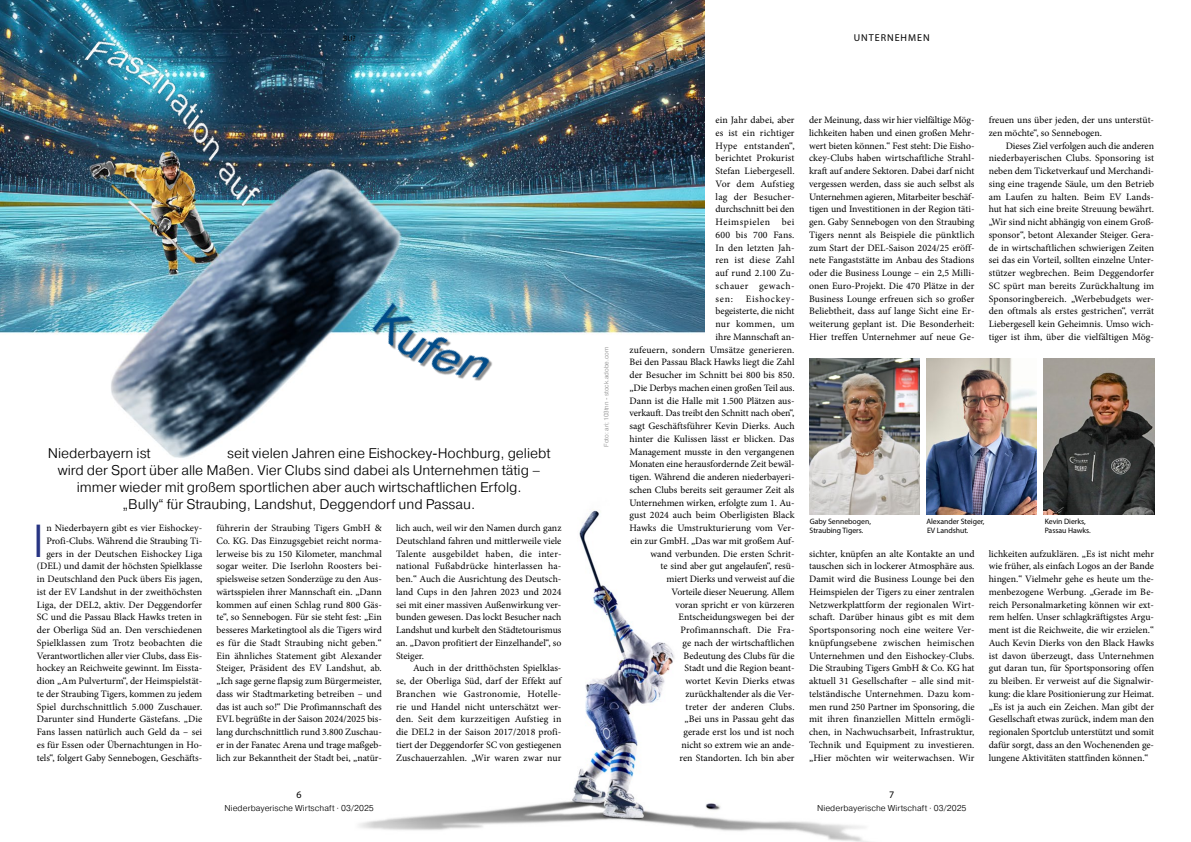
<style>
.page{position:relative;width:1191px;height:842px;background:#fff}
.page>*{position:absolute;margin:0;border:0;box-sizing:border-box;transform-origin:0 0}
.t1{font:300 46.2px "Pragmatica";color:#283583}
.t2{font:300 14px "Pragmatica";letter-spacing:-.005em;color:#000}
.t3{font:10px "Myriad Pro";letter-spacing:.1em;color:#000}
.t4{font:9.8px/12.8px "Minion Pro";color:#000;text-align:justify}
.t5{font:300 8.5px "Pragmatica";letter-spacing:.005em;color:#000}
.t6{font:7.8px/9.5px "Myriad Pro";letter-spacing:-.005em;color:#000}
.t7{font:300 6.2px "Pragmatica";letter-spacing:-.005em;color:#878787}
.s1{font-size:5px}
.s2{font-weight:400;font-size:7.2px}
</style>
<div class="page">
<img style="left:0;top:0;width:704px;height:458px">
<img style="left:374px;top:487px;width:546px;height:355px">
<img style="left:47px;top:13px;width:247px;height:220px">
<div style="left:338px;top:233px;width:154px;height:148px;background:#000;opacity:.45"></div>
<img style="left:345px;top:242px;width:192px;height:191px">
<img style="left:1043px;top:358px;width:111px;height:157px">
<svg style="left:359px;top:821px;width:15px;height:8px"></svg>
<img style="left:809px;top:358px;width:110px;height:157px">
<img style="left:926px;top:358px;width:110px;height:157px">
<p class="t6" style="left:343px;top:33px;width:14px">BU?</p>
<p class="t3" style="left:854px;top:31px;width:77px">UNTERNEHMEN</p>
<h2 class="t2" style="left:48px;top:444px;width:104px">Niederbayern ist</h2>
<h2 class="t2" style="left:227px;top:444px;width:325px">seit vielen Jahren eine Eishockey-Hochburg, geliebt</h2>
<h2 class="t2" style="left:58px;top:461px;width:484px">wird der Sport über alle Maßen. Vier Clubs sind dabei als Unternehmen tätig –</h2>
<h2 class="t2" style="left:77px;top:478px;width:446px">immer wieder mit großem sportlichen aber auch wirtschaftlichen Erfolg.</h2>
<h2 class="t2" style="left:123px;top:495px;width:354px">„Bully“ für Straubing, Landshut, Deggendorf und Passau.</h2>
<p class="t4" style="left:37px;top:522px;width:167px;text-align:right">n Niederbayern gibt es vier Eishockey-Profi-Clubs. Während die Straubing Ti&shy;gers in der Deutschen Eishockey Liga (DEL) und damit der höchsten Spielklasse in Deutschland den Puck übers Eis jagen, ist der EV Landshut in der zweithöchsten Liga, der DEL2, aktiv. Der Deggendorfer SC und die Passau Black Hawks treten in der Oberliga Süd an. Den verschiedenen Spielklassen zum Trotz beobachten die Verantwortlichen aller vier Clubs, dass Eis&shy;hockey an Reichweite gewinnt. Im Eissta&shy;dion „Am Pulverturm“, der Heimspielstät&shy;te der Straubing Tigers, kommen zu jedem Spiel durchschnittlich 5.000 Zuschauer.<br>Darunter sind Hunderte Gästefans. „Die Fans lassen natürlich auch Geld da – sei es für Essen oder Übernachtungen in Ho&shy;tels“, folgert Gaby Sennebogen, Geschäfts-</p>
<p class="t4" style="left:216px;top:522px;width:167px">führerin der Straubing Tigers GmbH &amp; Co. KG. Das Einzugsgebiet reicht norma&shy;lerweise bis zu 150 Kilometer, manchmal sogar weiter. Die Iserlohn Roosters bei&shy;spielsweise setzen Sonderzüge zu den Aus&shy;wärtsspielen ihrer Mannschaft ein. „Dann kommen auf einen Schlag rund 800 Gäs&shy;te“, so Sennebogen. Für sie steht fest: „Ein besseres Marketingtool als die Tigers wird es für die Stadt Straubing nicht geben.“ Ein ähnliches Statement gibt Alexander Steiger, Präsident des EV Landshut, ab. „Ich sage gerne flapsig zum Bürgermeister, dass wir Stadtmarketing betreiben – und das ist auch so!“ Die Profimannschaft des EVL begrüßte in der Saison 2024/2025 bis&shy;lang durchschnittlich rund 3.800 Zuschau&shy;er in der Fanatec Arena und trage maßgeb&shy;lich zur Bekanntheit der Stadt bei, „natür-</p>
<p class="t4" style="left:396px;top:522px;width:167px">lich auch, weil wir den Namen durch ganz Deutschland fahren und mittlerweile viele Talente ausgebildet haben, die inter&shy;national Fußabdrücke hinterlassen ha&shy;ben.“ Auch die Ausrichtung des Deutsch&shy;land Cups in den Jahren 2023 und 2024 sei mit einer massiven Außenwirkung ver&shy;bunden gewesen. Das lockt Besucher nach Landshut und kurbelt den Städtetourismus an. „Davon profitiert der Einzelhandel“, so Steiger.</p>
<h1 class="t1" style="left:33px;top:511px;width:13px">I</h1>
<p class="t4" style="left:396px;top:662px;width:167px;text-indent:17px">Auch in der dritthöchsten Spielklas&shy;se, der Oberliga Süd, darf der Effekt auf Branchen wie Gastronomie, Hotelle&shy;rie und Handel nicht unterschätzt wer&shy;den. Seit dem kurzzeitigen Aufstieg in die DEL2 in der Saison 2017/2018 profi&shy;tiert der Deggendorfer SC von gestiegenen Zuschauerzahlen. „Wir waren zwar nur</p>
<p class="t3" style="left:296px;top:788px;width:7px">6</p>
<p class="t5" style="left:224px;top:802px;width:151px">Niederbayerische Wirtschaft <span class="s1">•</span> 03<span class="s2">/</span>2025</p>
<p class="t7" style="left:602px;top:446px;width:101px;rotate:-90deg">Foto: ari; 103tnn - stock.adobe.com</p>
<p class="t4" style="left:715px;top:114px;width:81px">ein Jahr dabei, aber es ist ein richtiger Hype entstanden“, berichtet Prokurist Stefan Liebergesell.<br>Vor dem Aufstieg lag der Besucher&shy;durchschnitt bei den Heimspielen bei 600 bis 700 Fans.<br>In den letzten Jah&shy;ren ist diese Zahl auf rund 2.100 Zu&shy;schauer gewach&shy;sen:</p>
<p class="t4" style="left:629px;top:292px;width:167px;text-align:right">Eishockey-<br>begeisterte, die nicht<br>nur kommen, um<br>ihre Mannschaft an-<br>zufeuern, sondern Umsätze generieren.<br>Bei den Passau Black Hawks liegt die Zahl der Besucher im Schnitt bei 800 bis 850. „Die Derbys machen einen großen Teil aus.<br>Dann ist die Halle mit 1.500 Plätzen aus&shy;verkauft. Das treibt den Schnitt nach oben“, sagt Geschäftsführer Kevin Dierks. Auch hinter die Kulissen lässt er blicken. Das<br>Management musste in den vergangenen<br>Monaten eine herausfordernde Zeit bewäl&shy;tigen. Während die anderen niederbayeri&shy;schen Clubs bereits seit geraumer Zeit als<br>Unternehmen wirken, erfolgte zum 1. Au&shy;gust 2024 auch beim Oberligisten Black<br>Hawks die Umstrukturierung vom Ver&shy;ein zur GmbH. „Das war mit großem Auf&shy;wand verbunden. Die ersten Schrit-<br>te sind aber gut angelaufen“, resü-<br>miert Dierks und verweist auf die<br>Vorteile dieser Neuerung. Allem<br>voran spricht er von kürzeren<br>Entscheidungswegen bei der<br>Profimannschaft. Die Fra-<br>ge nach der wirtschaftlichen<br>Bedeutung des Clubs für die<br>Stadt und die Region beant-<br>wortet Kevin Dierks etwas zurückhaltender als die Ver-<br>treter der anderen Clubs.<br>„Bei uns in Passau geht das<br>gerade erst los und ist noch<br>nicht so extrem wie an ande-<br>ren Standorten. Ich bin aber</p>
<p class="t4" style="left:809px;top:114px;width:167px">der Meinung, dass wir hier vielfältige Mög&shy;lichkeiten haben und einen großen Mehr&shy;wert bieten können.“ Fest steht: Die Eisho&shy;ckey-Clubs haben wirtschaftliche Strahl&shy;kraft auf andere Sektoren. Dabei darf nicht vergessen werden, dass sie auch selbst als Unternehmen agieren, Mitarbeiter beschäf&shy;tigen und Investitionen in der Region täti&shy;gen. Gaby Sennebogen von den Straubing Tigers nennt als Beispiele die pünktlich zum Start der DEL-Saison 2024/25 eröff&shy;nete Fangaststätte im Anbau des Stadions oder die Business Lounge – ein 2,5 Milli&shy;onen Euro-Projekt. Die 470 Plätze in der Business Lounge erfreuen sich so großer Beliebtheit, dass auf lange Sicht eine Er&shy;weiterung geplant ist. Die Besonderheit:<br>Hier treffen Unternehmer auf neue Ge-</p>
<p class="t4" style="left:988px;top:114px;width:167px">freuen uns über jeden, der uns unterstüt&shy;zen möchte“, so Sennebogen.</p>
<p class="t4" style="left:988px;top:139px;width:167px;text-indent:17px">Dieses Ziel verfolgen auch die anderen niederbayerischen Clubs. Sponsoring ist neben dem Ticketverkauf und Merchandi&shy;sing eine tragende Säule, um den Betrieb am Laufen zu halten. Beim EV Lands&shy;hut hat sich eine breite Streuung bewährt. „Wir sind nicht abhängig von einem Groß&shy;sponsor“, betont Alexander Steiger. Gera&shy;de in wirtschaftlichen schwierigen Zeiten sei das ein Vorteil, sollten einzelne Unter&shy;stützer wegbrechen. Beim Deggendorfer SC spürt man bereits Zurückhaltung im Sponsoringbereich. „Werbebudgets wer&shy;den oftmals als erstes gestrichen“, verrät Liebergesell kein Geheimnis. Umso wich&shy;tiger ist ihm, über die vielfältigen Mög-</p>
<p class="t6" style="left:809px;top:516px;width:63px">Gaby Sennebogen,<br>Straubing Tigers.</p>
<p class="t6" style="left:926px;top:516px;width:60px">Alexander Steiger,<br>EV Landshut.</p>
<p class="t6" style="left:1044px;top:516px;width:47px">Kevin Dierks,<br>Passau Hawks.</p>
<p class="t4" style="left:809px;top:547px;width:167px">sichter, knüpfen an alte Kontakte an und tauschen sich in lockerer Atmosphäre aus.<br>Damit wird die Business Lounge bei den Heimspielen der Tigers zu einer zentralen Netzwerkplattform der regionalen Wirt&shy;schaft. Darüber hinaus gibt es mit dem Sportsponsoring noch eine weitere Ver&shy;knüpfungsebene zwischen heimischen Unternehmen und den Eishockey-Clubs.<br>Die Straubing Tigers GmbH &amp; Co. KG hat aktuell 31 Gesellschafter – alle sind mit&shy;telständische Unternehmen. Dazu kom&shy;men rund 250 Partner im Sponsoring, die mit ihren finanziellen Mitteln ermögli&shy;chen, in Nachwuchsarbeit, Infrastruktur, Technik und Equipment zu investieren. „Hier möchten wir weiterwachsen. Wir</p>
<p class="t3" style="left:889px;top:788px;width:7px">7</p>
<p class="t5" style="left:817px;top:802px;width:151px">Niederbayerische Wirtschaft <span class="s1">•</span> 03<span class="s2">/</span>2025</p>
<p class="t4" style="left:988px;top:547px;width:167px">lichkeiten aufzuklären. „Es ist nicht mehr wie früher, als einfach Logos an der Bande hingen.“ Vielmehr gehe es heute um the&shy;menbezogene Werbung. „Gerade im Be&shy;reich Personalmarketing können wir ext&shy;rem helfen. Unser schlagkräftigstes Argu&shy;ment ist die Reichweite, die wir erzielen.“ Auch Kevin Dierks von den Black Hawks ist davon überzeugt, dass Unternehmen gut daran tun, für Sportsponsoring offen zu bleiben. Er verweist auf die Signalwir&shy;kung: die klare Positionierung zur Heimat. „Es ist ja auch ein Zeichen. Man gibt der Gesellschaft etwas zurück, indem man den regionalen Sportclub unterstützt und somit dafür sorgt, dass an den Wochenenden ge&shy;lungene Aktivitäten stattfinden können.“</p>
</div>
